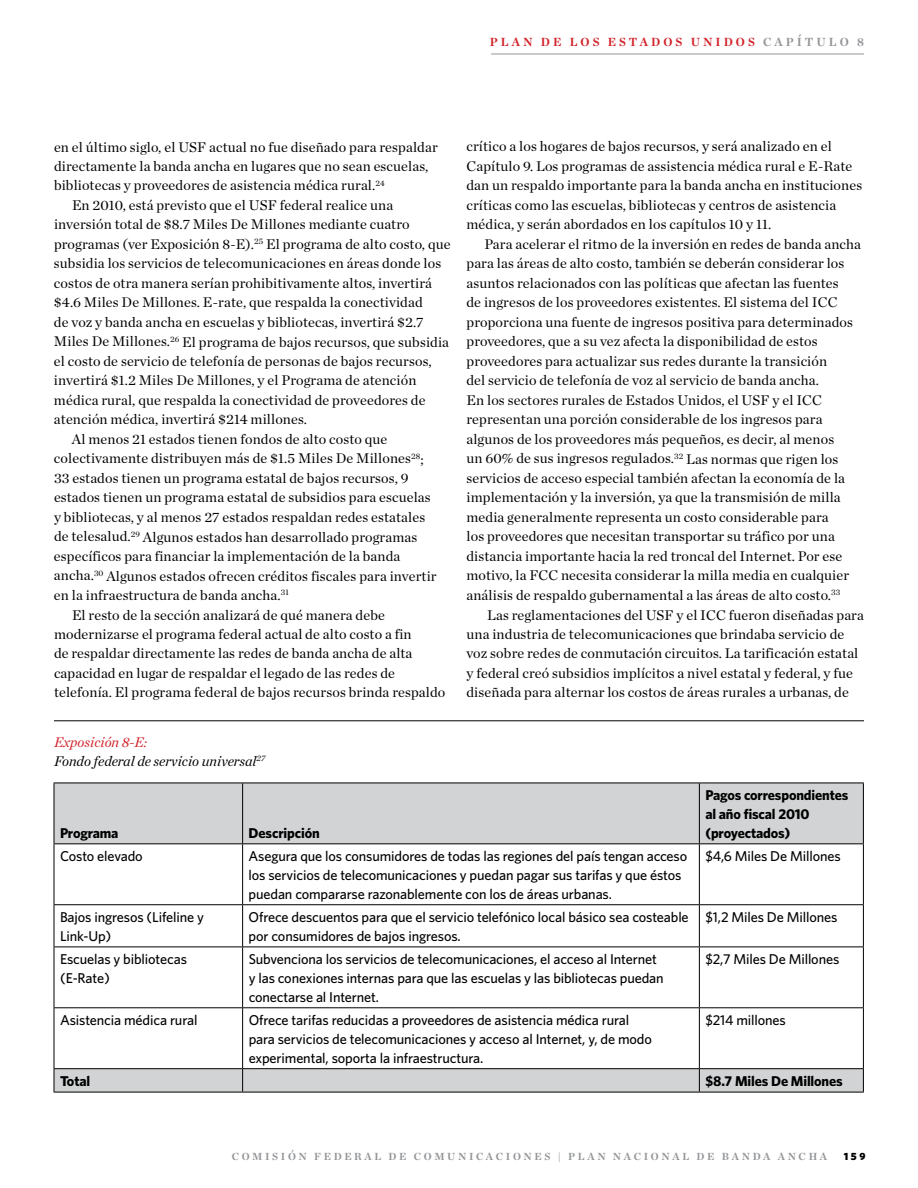
<style>
.page{position:relative;width:918px;height:1188px;background:#fff}
.page>*{position:absolute;margin:0;border:0;box-sizing:border-box;transform-origin:0 0}
.Main_Body_Indent{font:14.25px/19.5px "Chronicle Deck";letter-spacing:.01em;color:#000}
.t1{font:500 14.25px/18.8px "Whitney";letter-spacing:-.01em;color:#000}
.t2{font:700 14.25px/18.8px "Whitney";letter-spacing:-.01em;color:#000}
.exhibit_sub{font:italic 14.25px "Chronicle Deck";color:#000}
.exhibit_heading{font:italic 14.25px "Chronicle Deck";color:#d2232a}
.t3{font:700 12px "Chronicle Deck";letter-spacing:.25em;color:#d2232a}
.t4{font:700 10.5px "Chronicle Deck";letter-spacing:.25em;color:#939598}
.Endnotes{font:900 10.5px "Whitney";color:#000}
.s1{color:#939598}
</style>
<div class="page">
<hr style="left:491px;top:54px;width:373px;height:1px;background:#939598">
<hr style="left:54px;top:721px;width:810px;height:1px;background:#000">
<svg style="left:55px;top:784px;width:808px;height:308px"></svg>
<hr style="left:54px;top:783px;width:189px;height:1px;background:#000">
<hr style="left:54px;top:783px;width:1px;height:60px;background:#000">
<hr style="left:243px;top:783px;width:456px;height:1px;background:#000">
<hr style="left:242px;top:783px;width:1px;height:60px;background:#000">
<hr style="left:699px;top:783px;width:165px;height:1px;background:#000">
<hr style="left:699px;top:783px;width:1px;height:60px;background:#000">
<hr style="left:863px;top:783px;width:1px;height:60px;background:#000">
<hr style="left:54px;top:843px;width:189px;height:1px;background:#000">
<hr style="left:54px;top:844px;width:1px;height:60px;background:#000">
<hr style="left:243px;top:843px;width:456px;height:1px;background:#000">
<hr style="left:242px;top:844px;width:1px;height:60px;background:#000">
<hr style="left:699px;top:843px;width:165px;height:1px;background:#000">
<hr style="left:699px;top:844px;width:1px;height:60px;background:#000">
<hr style="left:863px;top:844px;width:1px;height:60px;background:#000">
<hr style="left:54px;top:904px;width:189px;height:1px;background:#000">
<hr style="left:54px;top:905px;width:1px;height:42px;background:#000">
<hr style="left:243px;top:904px;width:456px;height:1px;background:#000">
<hr style="left:242px;top:905px;width:1px;height:42px;background:#000">
<hr style="left:699px;top:904px;width:165px;height:1px;background:#000">
<hr style="left:699px;top:905px;width:1px;height:42px;background:#000">
<hr style="left:863px;top:905px;width:1px;height:42px;background:#000">
<hr style="left:54px;top:947px;width:189px;height:1px;background:#000">
<hr style="left:54px;top:947px;width:1px;height:60px;background:#000">
<hr style="left:243px;top:947px;width:456px;height:1px;background:#000">
<hr style="left:242px;top:947px;width:1px;height:60px;background:#000">
<hr style="left:699px;top:947px;width:165px;height:1px;background:#000">
<hr style="left:699px;top:947px;width:1px;height:60px;background:#000">
<hr style="left:863px;top:947px;width:1px;height:60px;background:#000">
<hr style="left:54px;top:1007px;width:189px;height:1px;background:#000">
<hr style="left:54px;top:1008px;width:1px;height:60px;background:#000">
<hr style="left:243px;top:1007px;width:456px;height:1px;background:#000">
<hr style="left:242px;top:1008px;width:1px;height:60px;background:#000">
<hr style="left:699px;top:1007px;width:165px;height:1px;background:#000">
<hr style="left:699px;top:1008px;width:1px;height:60px;background:#000">
<hr style="left:863px;top:1008px;width:1px;height:60px;background:#000">
<hr style="left:54px;top:1068px;width:189px;height:1px;background:#000">
<svg style="left:54px;top:1069px;width:1px;height:23px"></svg>
<hr style="left:243px;top:1068px;width:456px;height:1px;background:#000">
<svg style="left:242px;top:1069px;width:1px;height:23px"></svg>
<hr style="left:699px;top:1068px;width:165px;height:1px;background:#000">
<svg style="left:699px;top:1069px;width:1px;height:23px"></svg>
<svg style="left:863px;top:1069px;width:1px;height:23px"></svg>
<hr style="left:54px;top:1092px;width:189px;height:1px;background:#000">
<hr style="left:243px;top:1092px;width:456px;height:1px;background:#000">
<hr style="left:699px;top:1092px;width:165px;height:1px;background:#000">
<p class="t3" style="left:490px;top:32px;width:376px">PLAN DE LOS ESTADOS UNIDOS <span class="s1">CAPÍTULO 8</span></p>
<p class="Main_Body_Indent" style="left:54px;top:136px;width:385px">en el último siglo, el USF actual no fue diseñado para respaldar directamente la banda ancha en lugares que no sean escuelas, bibliotecas y proveedores de asistencia médica rural.<sup>24</sup></p>
<p class="Main_Body_Indent" style="left:54px;top:194px;width:398px;text-indent:18px">En 2010, está previsto que el USF federal realice una inversión total de $8.7 Miles De Millones mediante cuatro programas (ver Exposición 8-E).<sup>25</sup> El programa de alto costo, que subsidia los servicios de telecomunicaciones en áreas donde los costos de otra manera serían prohibitivamente altos, invertirá $4.6 Miles De Millones. E-rate, que respalda la conectividad<br>de voz y banda ancha en escuelas y bibliotecas, invertirá $2.7<br>Miles De Millones.<sup>26</sup> El programa de bajos recursos, que subsidia el costo de servicio de telefonía de personas de bajos recursos, invertirá $1.2 Miles De Millones, y el Programa de atención médica rural, que respalda la conectividad de proveedores de atención médica, invertirá $214 millones.</p>
<p class="Main_Body_Indent" style="left:54px;top:428px;width:384px;text-indent:18px">Al menos 21 estados tienen fondos de alto costo que colectivamente distribuyen más de $1.5 Miles De Millones<sup>28</sup>; 33 estados tienen un programa estatal de bajos recursos, 9 estados tienen un programa estatal de subsidios para escuelas y bibliotecas, y al menos 27 estados respaldan redes estatales de telesalud.<sup>29</sup> Algunos estados han desarrollado programas específicos para financiar la implementación de la banda ancha.<sup>30</sup> Algunos estados ofrecen créditos fiscales para invertir en la infraestructura de banda ancha.<sup>31</sup></p>
<p class="Main_Body_Indent" style="left:54px;top:604px;width:393px;text-indent:18px">El resto de la sección analizará de qué manera debe modernizarse el programa federal actual de alto costo a fin<br>de respaldar directamente las redes de banda ancha de alta capacidad en lugar de respaldar el legado de las redes de telefonía. El programa federal de bajos recursos brinda respaldo</p>
<p class="exhibit_heading" style="left:54px;top:731px;width:95px">Exposición 8-E:</p>
<p class="exhibit_sub" style="left:54px;top:750px;width:213px">Fondo federal de servicio universal<sup>27</sup></p>
<p class="t2" style="left:60px;top:823px;width:60px">Programa</p>
<p class="t2" style="left:249px;top:823px;width:73px">Descripción</p>
<p class="Main_Body_Indent" style="left:466px;top:136px;width:397px">crítico a los hogares de bajos recursos, y será analizado en el Capítulo 9. Los programas de assistencia médica rural e E-Rate dan un respaldo importante para la banda ancha en instituciones críticas como las escuelas, bibliotecas y centros de asistencia médica, y serán abordados en los capítulos 10 y 11.</p>
<p class="Main_Body_Indent" style="left:466px;top:233px;width:396px;text-indent:18px">Para acelerar el ritmo de la inversión en redes de banda ancha para las áreas de alto costo, también se deberán considerar los asuntos relacionados con las políticas que afectan las fuentes<br>de ingresos de los proveedores existentes. El sistema del ICC proporciona una fuente de ingresos positiva para determinados proveedores, que a su vez afecta la disponibilidad de estos proveedores para actualizar sus redes durante la transición<br>del servicio de telefonía de voz al servicio de banda ancha.<br>En los sectores rurales de Estados Unidos, el USF y el ICC representan una porción considerable de los ingresos para algunos de los proveedores más pequeños, es decir, al menos<br>un 60% de sus ingresos regulados.<sup>32</sup> Las normas que rigen los servicios de acceso especial también afectan la economía de la implementación y la inversión, ya que la transmisión de milla media generalmente representa un costo considerable para<br>los proveedores que necesitan transportar su tráfico por una distancia importante hacia la red troncal del Internet. Por ese motivo, la FCC necesita considerar la milla media en cualquier análisis de respaldo gubernamental a las áreas de alto costo.<sup>33</sup></p>
<p class="Main_Body_Indent" style="left:467px;top:604px;width:399px;text-indent:21px">Las reglamentaciones del USF y el ICC fueron diseñadas para una industria de telecomunicaciones que brindaba servicio de voz sobre redes de conmutación circuitos. La tarificación estatal y federal creó subsidios implícitos a nivel estatal y federal, y fue diseñada para alternar los costos de áreas rurales a urbanas, de</p>
<p class="t2" style="left:705px;top:786px;width:144px">Pagos correspondientes al año fiscal 2010 (proyectados)</p>
<p class="t1" style="left:60px;top:847px;width:84px">Costo elevado</p>
<p class="t1" style="left:249px;top:847px;width:440px">Asegura que los consumidores de todas las regiones del país tengan acceso los servicios de telecomunicaciones y puedan pagar sus tarifas y que éstos puedan compararse razonablemente con los de áreas urbanas.</p>
<p class="t1" style="left:705px;top:847px;width:137px">$4,6 Miles De Millones</p>
<p class="t1" style="left:60px;top:908px;width:145px">Bajos ingresos (Lifeline y<br>Link-Up)</p>
<p class="t1" style="left:249px;top:908px;width:442px">Ofrece descuentos para que el servicio telefónico local básico sea costeable por consumidores de bajos ingresos.</p>
<p class="t1" style="left:705px;top:908px;width:134px">$1,2 Miles De Millones</p>
<p class="t1" style="left:60px;top:950px;width:128px">Escuelas y bibliotecas (E-Rate)</p>
<p class="t1" style="left:249px;top:950px;width:417px">Subvenciona los servicios de telecomunicaciones, el acceso al Internet y las conexiones internas para que las escuelas y las bibliotecas puedan conectarse al Internet.</p>
<p class="t1" style="left:705px;top:950px;width:135px">$2,7 Miles De Millones</p>
<p class="t1" style="left:60px;top:1011px;width:139px">Asistencia médica rural</p>
<p class="t1" style="left:249px;top:1011px;width:405px">Ofrece tarifas reducidas a proveedores de asistencia médica rural para servicios de telecomunicaciones y acceso al Internet, y, de modo experimental, soporta la infraestructura.</p>
<p class="t1" style="left:705px;top:1011px;width:82px">$214 millones</p>
<p class="t2" style="left:60px;top:1071px;width:32px">Total</p>
<p class="t2" style="left:705px;top:1071px;width:139px">$8.7 Miles De Millones</p>
<p class="t4" style="left:232px;top:1148px;width:597px">COMISIÓN FEDERAL DE COMUNICACIONES | PLAN NACIONAL DE BANDA ANCHA</p>
<p class="Endnotes" style="left:844px;top:1149px;width:23px">159</p>
</div>
